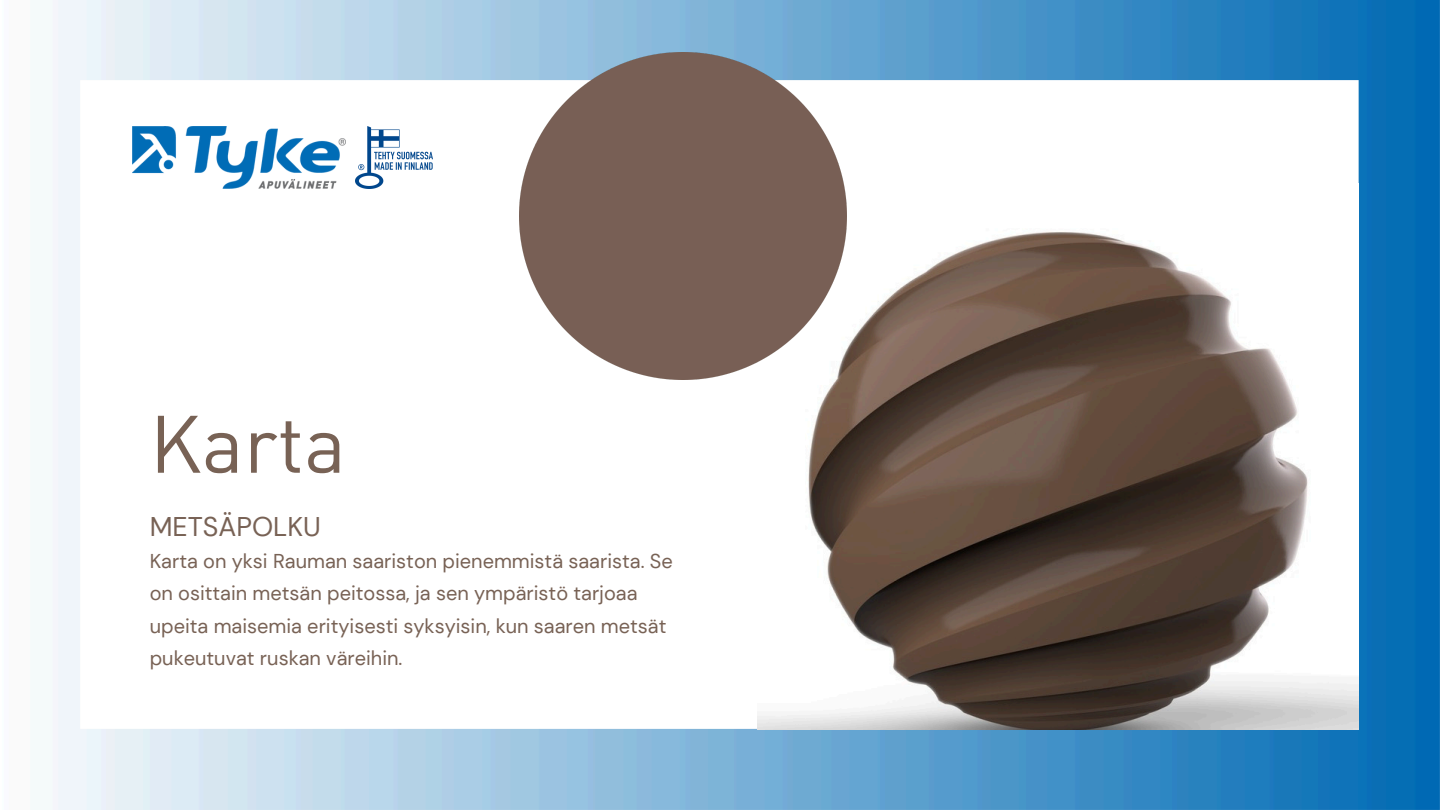
<style>
.page{position:relative;width:1440px;height:810px;background:#fff}
.page>*{position:absolute;margin:0;border:0;box-sizing:border-box;transform-origin:0 0}
.t1{font:80px "DIN Arabic";color:#786255}
.t2{font:27px "DM Sans";color:#786255}
.t3{font:20px/32.2px "DM Sans";color:#786255}
</style>
<div class="page">
<img style="left:58px;top:0;width:1382px;height:810px">
<img style="left:757px;top:184px;width:602px;height:545px">
<img style="left:520px;top:52px;width:327px;height:327px">
<img style="left:133px;top:127px;width:213px;height:62px">
<img style="left:356px;top:127px;width:76px;height:62px">
<p class="t1" style="left:150px;top:412px;width:198px">Karta</p>
<p class="t2" style="left:150px;top:509px;width:173px">METSÄPOLKU</p>
<p class="t3" style="left:150px;top:545px;width:525px">Karta on yksi Rauman saariston pienemmistä saarista. Se on osittain metsän peitossa, ja sen ympäristö tarjoaa upeita maisemia erityisesti syksyisin, kun saaren metsät pukeutuvat ruskan väreihin.</p>
</div>
